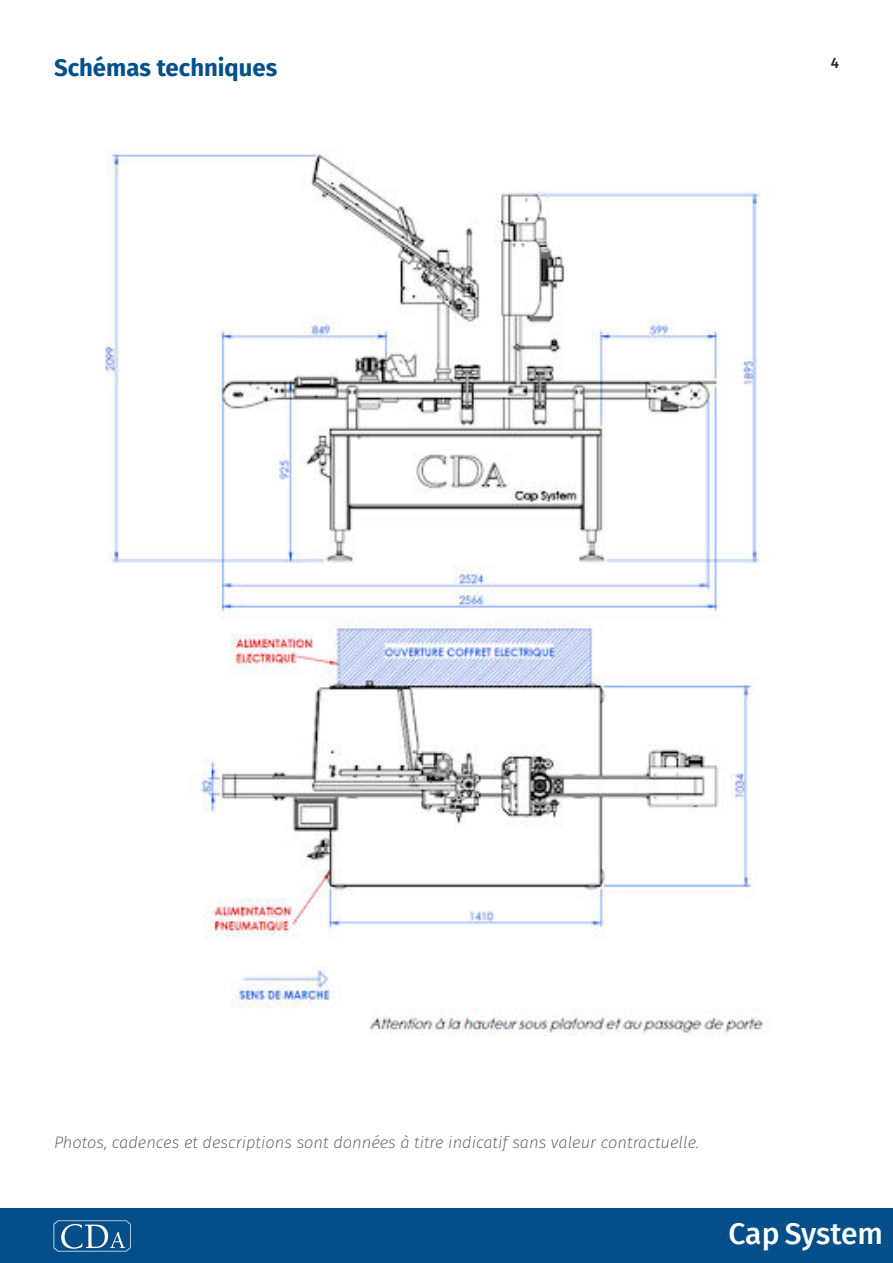
<style>
.page{position:relative;width:893px;height:1263px;background:#fff}
.page>*{position:absolute;margin:0;border:0;box-sizing:border-box;transform-origin:0 0}
.t1{font:500 30px "Fira Sans";letter-spacing:-.01em;color:#fff}
.t2{font:700 24px "Fira Sans";color:#01508a}
.t3{font:italic 200 16.5px "Fira Sans";color:#4f5252}
.t4{font:500 15px "Fira Sans";color:#231f20}
</style>
<div class="page">
<div style="left:0;top:1208px;width:893px;height:54px;background:#044f8a"></div>
<svg style="left:54px;top:1220px;width:77px;height:31px"></svg>
<img style="left:105px;top:149px;width:662px;height:886px">
<h2 class="t2" style="left:54px;top:51px;width:225px">Schémas techniques</h2>
<p class="t4" style="left:831px;top:52px;width:10px">4</p>
<p class="t3" style="left:54px;top:1131px;width:647px">Photos, cadences et descriptions sont données à titre indicatif sans valeur contractuelle.</p>
<h1 class="t1" style="left:729px;top:1213px;width:156px">Cap System</h1>
</div>
